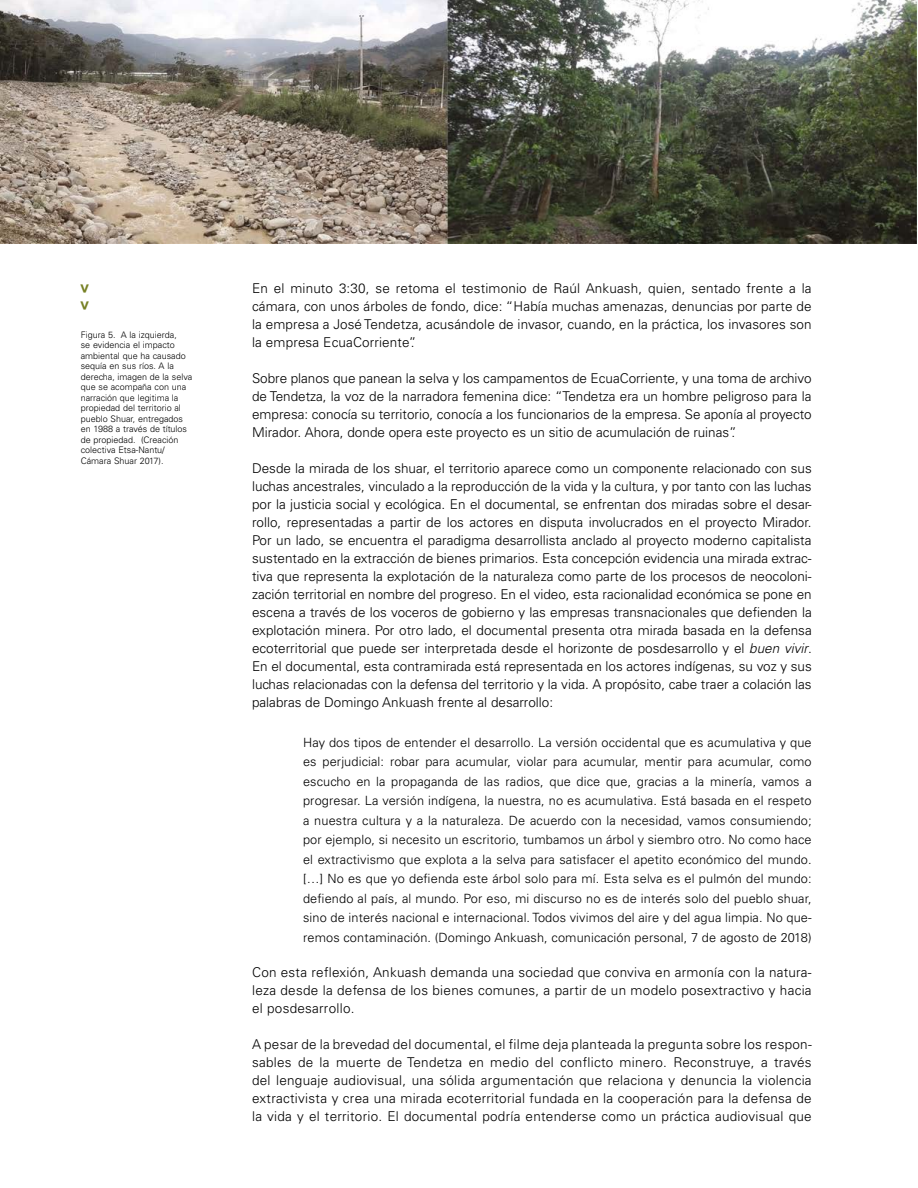
<style>
.page{position:relative;width:918px;height:1188px;background:#fff}
.page>*{position:absolute;margin:0;border:0;box-sizing:border-box;transform-origin:0 0}
.t1{font:300 13.5px/18px "Univers LT Std";letter-spacing:.01em;color:#000;text-align:justify}
.t2{font:300 12.75px/19.5px "Univers LT Std";letter-spacing:.01em;color:#000;text-align:justify}
.t3{font:300 9px/10.5px "Univers LT Std";color:#000}
.s1{font-style:italic}
</style>
<div class="page">
<img style="left:0;top:0;width:916px;height:244px">
<p class="t3" style="left:81px;top:329px;width:113px">Figura 5. A la izquierda,<br>se evidencia el impacto ambiental que ha causado sequía en sus ríos. A la derecha, imagen de la selva que se acompaña con una narración que legitima la propiedad del territorio al pueblo Shuar, entregados en 1988 a través de títulos de propiedad. (Creación colectiva Etsa-Nantu/<br>Cámara Shuar 2017).</p>
<p class="t1" style="left:252px;top:279px;width:561px">En el minuto 3:30, se retoma el testimonio de Raúl Ankuash, quien, sentado frente a la cámara, con unos árboles de fondo, dice: “Había muchas amenazas, denuncias por parte de la empresa a José Tendetza, acusándole de invasor, cuando, en la práctica, los invasores son la empresa EcuaCorriente”.</p>
<p class="t1" style="left:252px;top:369px;width:561px">Sobre planos que panean la selva y los campamentos de EcuaCorriente, y una toma de archivo de Tendetza, la voz de la narradora femenina dice: “Tendetza era un hombre peligroso para la empresa: conocía su territorio, conocía a los funcionarios de la empresa. Se aponía al proyecto Mirador. Ahora, donde opera este proyecto es un sitio de acumulación de ruinas”.</p>
<p class="t1" style="left:252px;top:459px;width:561px">Desde la mirada de los shuar, el territorio aparece como un componente relacionado con sus luchas ancestrales, vinculado a la reproducción de la vida y la cultura, y por tanto con las luchas por la justicia social y ecológica. En el documental, se enfrentan dos miradas sobre el desar&shy;rollo, representadas a partir de los actores en disputa involucrados en el proyecto Mirador.<br>Por un lado, se encuentra el paradigma desarrollista anclado al proyecto moderno capitalista sustentado en la extracción de bienes primarios. Esta concepción evidencia una mirada extrac&shy;tiva que representa la explotación de la naturaleza como parte de los procesos de neocoloni&shy;zación territorial en nombre del progreso. En el video, esta racionalidad económica se pone en escena a través de los voceros de gobierno y las empresas transnacionales que defienden la explotación minera. Por otro lado, el documental presenta otra mirada basada en la defensa ecoterritorial que puede ser interpretada desde el horizonte de posdesarrollo y el <span class="s1">buen vivir</span>.<br>En el documental, esta contramirada está representada en los actores indígenas, su voz y sus luchas relacionadas con la defensa del territorio y la vida. A propósito, cabe traer a colación las palabras de Domingo Ankuash frente al desarrollo:</p>
<p class="t2" style="left:303px;top:733px;width:510px">Hay dos tipos de entender el desarrollo. La versión occidental que es acumulativa y que es perjudicial: robar para acumular, violar para acumular, mentir para acumular, como escucho en la propaganda de las radios, que dice que, gracias a la minería, vamos a progresar. La versión indígena, la nuestra, no es acumulativa. Está basada en el respeto a nuestra cultura y a la naturaleza. De acuerdo con la necesidad, vamos consumiendo; por ejemplo, si necesito un escritorio, tumbamos un árbol y siembro otro. No como hace el extractivismo que explota a la selva para satisfacer el apetito económico del mundo. […] No es que yo defienda este árbol solo para mí. Esta selva es el pulmón del mundo: defiendo al país, al mundo. Por eso, mi discurso no es de interés solo del pueblo shuar, sino de interés nacional e internacional. Todos vivimos del aire y del agua limpia. No que&shy;remos contaminación. (Domingo Ankuash, comunicación personal, 7 de agosto de 2018)</p>
<p class="t1" style="left:252px;top:963px;width:561px">Con esta reflexión, Ankuash demanda una sociedad que conviva en armonía con la natura&shy;leza desde la defensa de los bienes comunes, a partir de un modelo posextractivo y hacia el posdesarrollo.</p>
<p class="t1" style="left:252px;top:1035px;width:561px">A pesar de la brevedad del documental, el filme deja planteada la pregunta sobre los respon&shy;sables de la muerte de Tendetza en medio del conflicto minero. Reconstruye, a través del lenguaje audiovisual, una sólida argumentación que relaciona y denuncia la violencia extractivista y crea una mirada ecoterritorial fundada en la cooperación para la defensa de la vida y el territorio. El documental podría entenderse como un práctica audiovisual que</p>
</div>
